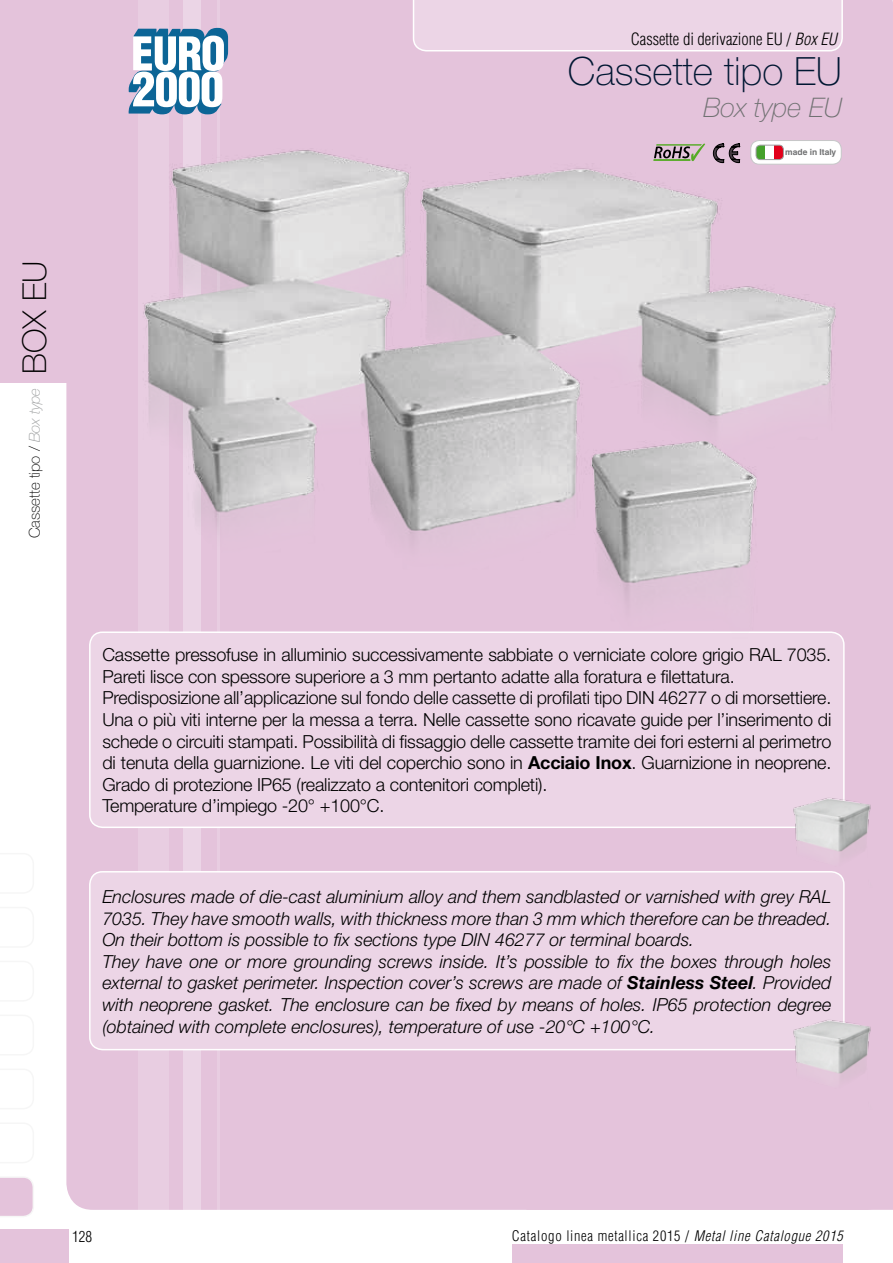
<style>
.page{position:relative;width:893px;height:1263px;background:#fff}
.page>*{position:absolute;margin:0;border:0;box-sizing:border-box;transform-origin:0 0}
.t1{font:100 39px "Helvetica Neue";color:#001732}
.t2{font:100 33px "Helvetica Neue";color:#000}
.t3{font:italic 100 27px "Helvetica Neue";color:#707172}
.t4{font:300 18px/21.6px "Helvetica Neue";letter-spacing:-.01em;color:#000}
.t5{font:italic 300 18px/21.6px "Helvetica Neue";color:#000}
.t6{font:300 condensed 16.5px "Helvetica";color:#000}
.t7{font:100 15px "Helvetica Neue";color:#000}
.t8{font:300 condensed 15px "Helvetica";color:#000}
.t9{font:300 condensed 14.25px "Helvetica";letter-spacing:.05em;color:#000}
.t10{font:700 8.55px "Helvetica";color:#707172}
.s1{font-style:italic;color:#9c9e9f}
.s2{font-style:italic}
.s3{font-weight:700}
</style>
<div class="page">
<div style="left:66px;top:0;width:827px;height:1210px;background:#e4c3db"></div>
<svg style="left:0;top:1177px;width:33px;height:39px"></svg>
<div style="left:527px;top:1135px;width:365px;height:74px;background:#e4c3db"></div>
<div style="left:526px;top:1134px;width:367px;height:76px;border:2px solid #e4c3db"></div>
<div style="left:413px;top:0;width:430px;height:51px;background:#ecd5e6"></div>
<div style="left:0;top:1230px;width:68px;height:33px;background:#e4c3db"></div>
<div style="left:512px;top:1245px;width:331px;height:18px;background:#e4c3db"></div>
<div style="left:0;top:0;width:82px;height:383px;background:#e4c3db"></div>
<div style="left:139px;top:0;width:30px;height:1210px;background:#e8cde1"></div>
<div style="left:184px;top:0;width:17px;height:1210px;background:#ebd5e6"></div>
<hr style="left:218px;top:0;width:2px;height:1263px;background:#fff">
<div style="left:90px;top:632px;width:754px;height:195px;background:#ecd5e6;border-radius:13px"></div>
<div style="left:89px;top:631px;width:756px;height:197px;border:2px solid #fff;border-radius:13px"></div>
<div style="left:751px;top:141px;width:90px;height:23px;background:#fff;border-radius:9px"></div>
<div style="left:750px;top:140px;width:92px;height:25px;border:1px solid #c6c7c8;border-radius:9px"></div>
<div style="left:756px;top:145px;width:9px;height:15px;background:#44a12b"></div>
<div style="left:774px;top:145px;width:9px;height:15px;background:#e2001a"></div>
<div style="left:756px;top:145px;width:28px;height:15px;border:1px solid #9c9e9f;border-radius:4px"></div>
<svg style="left:654px;top:143px;width:52px;height:6px"></svg>
<svg style="left:713px;top:144px;width:26px;height:5px"></svg>
<div style="left:90px;top:872px;width:754px;height:177px;background:#ecd5e6;border-radius:13px"></div>
<div style="left:89px;top:871px;width:756px;height:179px;border:2px solid #fff;border-radius:13px"></div>
<img style="left:109px;top:149px;width:745px;height:501px">
<img style="left:792px;top:792px;width:81px;height:96px">
<img style="left:792px;top:1014px;width:81px;height:96px">
<svg style="left:129px;top:28px;width:99px;height:86px"></svg>
<h2 class="t2" style="left:16px;top:374px;width:115px;rotate:-90deg">BOX EU</h2>
<p class="t7" style="left:26px;top:538px;width:152px;rotate:-90deg">Cassette tipo / <span class="s1">Box type</span></p>
<p class="t6" style="left:631px;top:29px;width:208px">Cassette di derivazione EU / <span class="s2">Box EU</span></p>
<h1 class="t1" style="left:568px;top:49px;width:276px">Cassette tipo EU</h1>
<h3 class="t3" style="left:704px;top:92px;width:140px">Box type EU</h3>
<p class="t10" style="left:785px;top:147px;width:53px">made in Italy</p>
<p class="t4" style="left:102px;top:644px;width:731px">Cassette pressofuse in alluminio successivamente sabbiate o verniciate colore grigio RAL 7035.<br>Pareti lisce con spessore superiore a 3 mm pertanto adatte alla foratura e filettatura.<br>Predisposizione all’applicazione sul fondo delle cassette di profilati tipo DIN 46277 o di morsettiere.<br>Una o più viti interne per la messa a terra. Nelle cassette sono ricavate guide per l’inserimento di schede o circuiti stampati. Possibilità di fissaggio delle cassette tramite dei fori esterni al perimetro di tenuta della guarnizione. Le viti del coperchio sono in <span class="s3">Acciaio Inox</span>. Guarnizione in neoprene.<br>Grado di protezione IP65 (realizzato a contenitori completi).<br>Temperature d’impiego -20° +100°C.</p>
<p class="t5" style="left:102px;top:885px;width:730px">Enclosures made of die-cast aluminium alloy and them sandblasted or varnished with grey RAL 7035. They have smooth walls, with thickness more than 3 mm which therefore can be threaded.<br>On their bottom is possible to fix sections type DIN 46277 or terminal boards.<br>They have one or more grounding screws inside. It’s possible to fix the boxes through holes external to gasket perimeter. Inspection cover’s screws are made of <span class="s3">Stainless Steel</span>. Provided with neoprene gasket. The enclosure can be fixed by means of holes. IP65 protection degree (obtained with complete enclosures), temperature of use -20°C +100°C.</p>
<p class="t8" style="left:72px;top:1227px;width:21px">128</p>
<p class="t9" style="left:512px;top:1227px;width:332px">Catalogo linea metallica 2015 / <span class="s2">Metal line Catalogue 2015</span></p>
</div>
